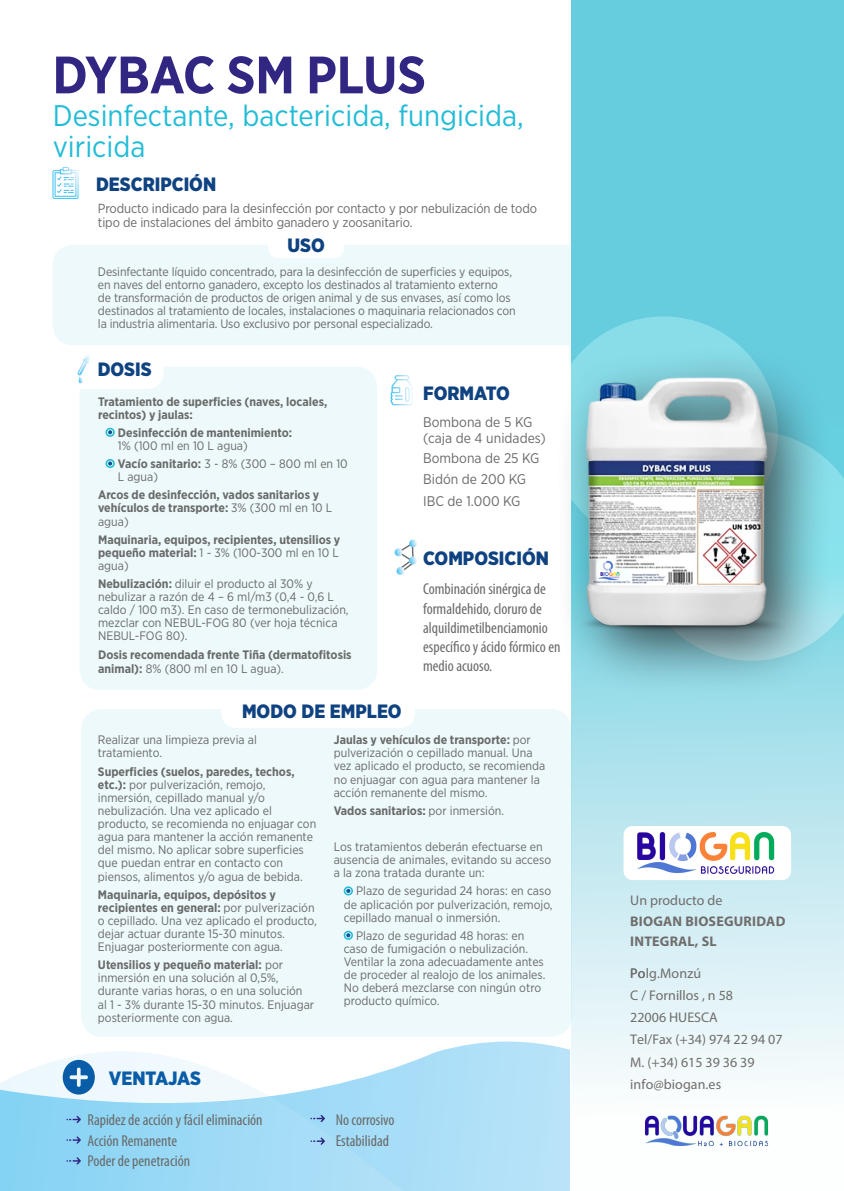
<style>
.page{position:relative;width:844px;height:1191px;background:#fff}
.page>*{position:absolute;margin:0;border:0;box-sizing:border-box;transform-origin:0 0}
.t1{font:700 52.5px "Gotham Narrow";letter-spacing:-.005em;color:#312783}
.t2{font:29.75px/31.5px "Gotham Narrow";color:#22bcd7}
.t3{font:900 19.25px "Gotham Narrow";color:#0f4281}
.t4{font:900 19.25px "Gotham Narrow";color:#095ca7}
.Basic{font:condensed 15.75px/19.2px "Myriad Pro";color:#696a69}
.t5{font:14px/22.2px "Myriad Pro";color:#6f6d6b}
.Basic-2{font:14px/15.8px "Gotham Narrow";color:#696a69}
.t6{font:700 14px/19.6px "Myriad Pro";letter-spacing:.015em;color:#6f6d6b}
.Basic-3{font:13.12px/14px "Gotham Narrow";letter-spacing:-.01em;color:#696a69}
.Basic-4{font:12.25px/13.1px "Gotham Narrow";color:#696a69}
.Basic-5{font:700 12.25px/13.1px "Gotham Narrow";color:#696a69}
.s1{font-weight:400}
.s2{font-weight:700}
</style>
<div class="page">
<div style="left:52px;top:245px;width:595px;height:100px;background:#edf9fb;border-radius:21px"></div>
<div style="left:79px;top:367px;width:298px;height:323px;background:#edf9fb;border-radius:21px"></div>
<svg style="left:0;top:1044px;width:570px;height:147px"></svg>
<svg style="left:63px;top:1059px;width:32px;height:35px"></svg>
<svg style="left:571px;top:0;width:272px;height:1082px"></svg>
<div style="left:81px;top:709px;width:490px;height:327px;background:#edf9fb;border-radius:21px"></div>
<div style="left:222px;top:693px;width:192px;height:34px;background:#fff;border-radius:14px"></div>
<div style="left:221px;top:692px;width:194px;height:36px;border:2px solid #fff;border-radius:14px"></div>
<svg style="left:108px;top:431px;width:4px;height:3px"></svg>
<div style="left:105px;top:428px;width:10px;height:9px;border:2px solid #21bdd6;border-radius:50%"></div>
<svg style="left:108px;top:462px;width:4px;height:3px"></svg>
<div style="left:105px;top:459px;width:10px;height:9px;border:2px solid #21bdd6;border-radius:50%"></div>
<div style="left:269px;top:231px;width:74px;height:26px;background:#fff;border-radius:10px"></div>
<div style="left:268px;top:230px;width:76px;height:28px;border:2px solid #fff;border-radius:10px"></div>
<div style="left:63px;top:351px;width:100px;height:37px;background:#fff;border-radius:16px"></div>
<div style="left:62px;top:350px;width:101px;height:39px;border:2px solid #fff;border-radius:16px"></div>
<svg style="left:346px;top:889px;width:4px;height:3px"></svg>
<div style="left:343px;top:886px;width:10px;height:9px;border:2px solid #21bdd6;border-radius:50%"></div>
<svg style="left:346px;top:933px;width:4px;height:3px"></svg>
<div style="left:343px;top:930px;width:10px;height:9px;border:2px solid #21bdd6;border-radius:50%"></div>
<svg style="left:310px;top:1137px;width:15px;height:7px"></svg>
<svg style="left:66px;top:1157px;width:15px;height:7px"></svg>
<svg style="left:66px;top:1115px;width:15px;height:8px"></svg>
<svg style="left:310px;top:1114px;width:15px;height:8px"></svg>
<svg style="left:66px;top:1136px;width:15px;height:7px"></svg>
<svg style="left:52px;top:167px;width:27px;height:32px"></svg>
<svg style="left:394px;top:539px;width:23px;height:36px"></svg>
<svg style="left:390px;top:375px;width:23px;height:30px"></svg>
<svg style="left:77px;top:355px;width:13px;height:28px"></svg>
<svg style="left:549px;top:316px;width:228px;height:230px;fill:#88dde9"></svg>
<svg style="left:833px;top:431px;width:10px;height:230px;fill:#88e1eb"></svg>
<div style="left:554px;top:346px;width:279px;height:349px;background:#231f20;opacity:.75"></div>
<img style="left:554px;top:360px;width:239px;height:281px">
<div style="left:623px;top:826px;width:167px;height:54px;background:#fff;border-radius:9px"></div>
<img style="left:637px;top:832px;width:138px;height:42px">
<img style="left:645px;top:1115px;width:124px;height:32px">
<p class="t1" style="left:52px;top:41px;width:375px">DYBAC SM PLUS</p>
<p class="t2" style="left:53px;top:99px;width:472px">Desinfectante, bactericida, fungicida, viricida</p>
<p class="t3" style="left:96px;top:171px;width:121px">DESCRIPCIÓN</p>
<p class="Basic-3" style="left:98px;top:201px;width:440px">Producto indicado para la desinfección por contacto y por nebulización de todo tipo de instalaciones del ámbito ganadero y zoosanitario.</p>
<p class="t3" style="left:287px;top:233px;width:39px">USO</p>
<p class="Basic-4" style="left:98px;top:264px;width:419px">Desinfectante líquido concentrado, para la desinfección de superficies y equipos, en naves del entorno ganadero, excepto los destinados al tratamiento externo<br>de transformación de productos de origen animal y de sus envases, así como los destinados al tratamiento de locales, instalaciones o maquinaria relacionados con la industria alimentaria. Uso exclusivo por personal especializado.</p>
<p class="t3" style="left:98px;top:356px;width:55px">DOSIS</p>
<p class="Basic-5" style="left:98px;top:395px;width:231px">Tratamiento de superficies (naves, locales, recintos) y jaulas:</p>
<p class="Basic-5" style="left:118px;top:426px;width:176px">Desinfección de mantenimiento:<br><span class="s1">1% (100 ml en 10 L agua)</span></p>
<p class="Basic-4" style="left:118px;top:457px;width:231px"><span class="s2">Vacío sanitario:</span> 3 - 8% (300 – 800 ml en 10<br>L agua)</p>
<p class="Basic-5" style="left:98px;top:488px;width:236px">Arcos de desinfección, vados sanitarios y vehículos de transporte: <span class="s1">3% (300 ml en 10 L agua)</span></p>
<p class="Basic-5" style="left:98px;top:532px;width:244px">Maquinaria, equipos, recipientes, utensilios y pequeño material: <span class="s1">1 - 3% (100-300 ml en 10 L agua)</span></p>
<p class="Basic-4" style="left:98px;top:577px;width:252px"><span class="s2">Nebulización:</span> diluir el producto al 30% y nebulizar a razón de 4 – 6 ml/m3 (0,4 - 0,6 L caldo / 100 m3). En caso de termonebulización, mezclar con NEBUL-FOG 80 (ver hoja técnica NEBUL-FOG 80).</p>
<p class="Basic-5" style="left:98px;top:647px;width:255px;line-height:14px">Dosis recomendada frente Tiña (dermatofitosis animal): <span class="s1">8% (800 ml en 10 L agua).</span></p>
<p class="t3" style="left:242px;top:699px;width:161px">MODO DE EMPLEO</p>
<p class="t3" style="left:423px;top:381px;width:88px">FORMATO</p>
<p class="Basic-2" style="left:423px;top:414px;width:124px">Bombona de 5 KG (caja de 4 unidades)</p>
<p class="Basic-2" style="left:423px;top:450px;width:118px">Bombona de 25 KG</p>
<p class="Basic-2" style="left:423px;top:471px;width:105px">Bidón de 200 KG</p>
<p class="Basic-2" style="left:423px;top:493px;width:99px">IBC de 1.000 KG</p>
<p class="t3" style="left:423px;top:545px;width:127px">COMPOSICIÓN</p>
<p class="Basic" style="left:423px;top:579px;width:139px">Combinación sinérgica de formaldehido, cloruro de alquildimetilbenciamonio específico y ácido fórmico en medio acuoso.</p>
<p class="Basic-4" style="left:98px;top:733px;width:160px">Realizar una limpieza previa al tratamiento.</p>
<p class="Basic-4" style="left:98px;top:764px;width:220px"><span class="s2">Superficies (suelos, paredes, techos, etc.):</span> por pulverización, remojo, inmersión, cepillado manual y/o nebulización. Una vez aplicado el producto, se recomienda no enjuagar con agua para mantener la acción remanente del mismo. No aplicar sobre superficies que puedan entrar en contacto con piensos, alimentos y/o agua de bebida.</p>
<p class="Basic-4" style="left:98px;top:887px;width:220px"><span class="s2">Maquinaria, equipos, depósitos y recipientes en general:</span> por pulverización o cepillado. Una vez aplicado el producto, dejar actuar durante 15-30 minutos.<br>Enjuagar posteriormente con agua.</p>
<p class="Basic-4" style="left:98px;top:958px;width:217px"><span class="s2">Utensilios y pequeño material:</span> por inmersión en una solución al 0,5%, durante varias horas, o en una solución al 1 - 3% durante 15-30 minutos. Enjuagar posteriormente con agua.</p>
<p class="Basic-4" style="left:333px;top:733px;width:213px"><span class="s2">Jaulas y vehículos de transporte:</span> por pulverización o cepillado manual. Una vez aplicado el producto, se recomienda no enjuagar con agua para mantener la acción remanente del mismo.</p>
<p class="Basic-5" style="left:333px;top:804px;width:172px">Vados sanitarios: <span class="s1">por inmersión.</span></p>
<p class="Basic-4" style="left:333px;top:840px;width:219px">Los tratamientos deberán efectuarse en ausencia de animales, evitando su acceso a la zona tratada durante un:</p>
<p class="Basic-4" style="left:343px;top:884px;width:210px;text-indent:12px">Plazo de seguridad 24 horas: en caso de aplicación por pulverización, remojo, cepillado manual o inmersión.</p>
<p class="Basic-4" style="left:343px;top:928px;width:203px;text-indent:12px">Plazo de seguridad 48 horas: en caso de fumigación o nebulización.<br>Ventilar la zona adecuadamente antes de proceder al realojo de los animales.<br>No deberá mezclarse con ningún otro producto químico.</p>
<p class="t4" style="left:109px;top:1065px;width:94px">VENTAJAS</p>
<p class="Basic" style="left:87px;top:1109px;width:177px">Rapidez de acción y fácil eliminación</p>
<p class="Basic" style="left:87px;top:1130px;width:91px">Acción Remanente</p>
<p class="Basic" style="left:87px;top:1151px;width:104px">Poder de penetración</p>
<p class="Basic" style="left:335px;top:1109px;width:60px">No corrosivo</p>
<p class="Basic" style="left:335px;top:1130px;width:55px">Estabilidad</p>
<p class="t5" style="left:630px;top:889px;width:94px">Un producto de</p>
<p class="t6" style="left:630px;top:911px;width:157px">BIOGAN BIOSEGURIDAD<br>INTEGRAL, SL</p>
<p class="t5" style="left:630px;top:961px;width:154px">Polg.Monzú<br>C / Fornillos , n 58<br>22006 HUESCA<br>Tel/Fax (+34) 974 22 94 07<br>M. (+34) 615 39 36 39 info@biogan.es</p>
</div>
